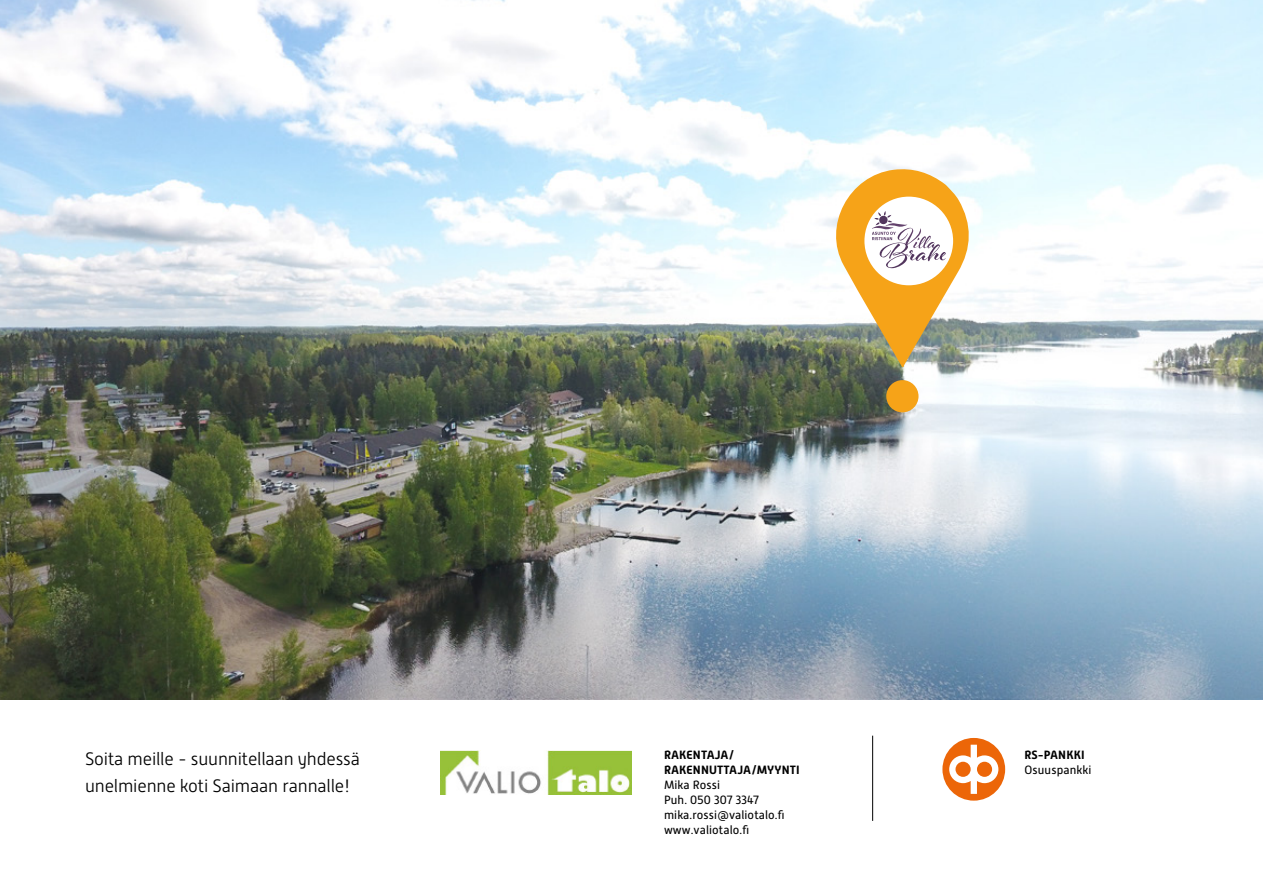
<style>
.page{position:relative;width:1263px;height:893px;background:#fff}
.page>*{position:absolute;margin:0;border:0;box-sizing:border-box;transform-origin:0 0}
.t1{font:300 18px/27px "Alwyn New";letter-spacing:-.01em;color:#000}
.t2{font:12px/15px "Alwyn New";letter-spacing:.01em;color:#000}
.t3{font:700 12px/15px "Alwyn New";letter-spacing:.01em;color:#000}
</style>
<div class="page">
<img style="left:440px;top:750px;width:192px;height:45px">
<div style="left:942px;top:738px;width:63px;height:63px;background:#ec6608;border-radius:50%"></div>
<svg style="left:949px;top:745px;width:49px;height:49px"></svg>
<hr style="left:872px;top:736px;width:1px;height:85px;background:#000">
<img style="left:0;top:0;width:1263px;height:699px">
<div style="left:886px;top:380px;width:32px;height:32px;background:#f6a318;border-radius:50%"></div>
<svg style="left:822px;top:167px;width:150px;height:200px"></svg>
<h1 class="t1" style="left:85px;top:745px;width:276px">Soita meille - suunnitellaan yhdessä unelmienne koti Saimaan rannalle!</h1>
<p class="t3" style="left:664px;top:748px;width:137px">RAKENTAJA/<br>RAKENNUTTAJA/MYYNTI</p>
<p class="t2" style="left:664px;top:778px;width:122px">Mika Rossi<br>Puh. 050 307 3347 mika.rossi@valiotalo.fi www.valiotalo.fi</p>
<p class="t3" style="left:1024px;top:748px;width:62px">RS-PANKKI</p>
<p class="t2" style="left:1024px;top:763px;width:69px">Osuuspankki</p>
</div>
